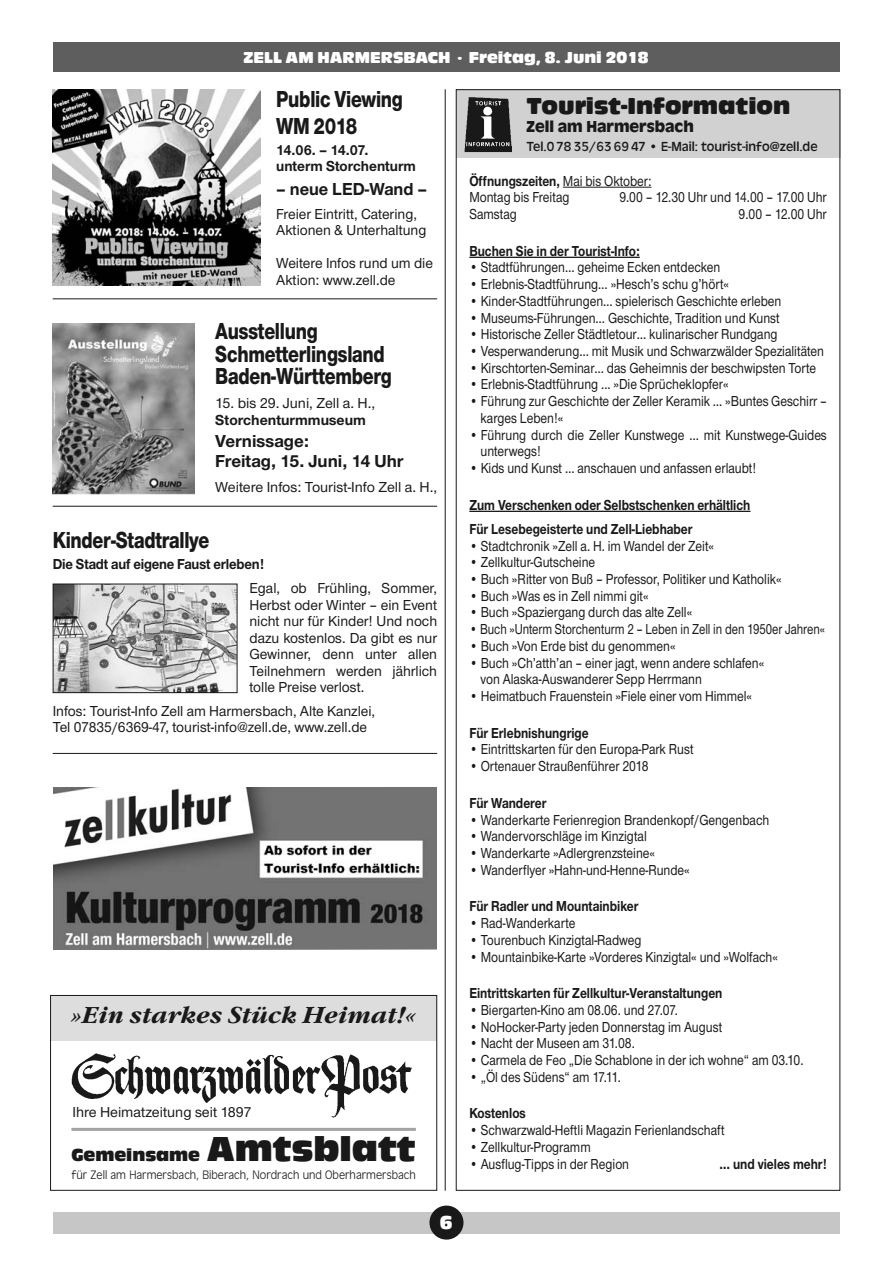
<style>
.page{position:relative;width:893px;height:1263px;background:#fff}
.page>*{position:absolute;margin:0;border:0;box-sizing:border-box;transform-origin:0 0}
.t1{font:800 24px/22.5px "Nimbus Sans Novus T";letter-spacing:-.015em;color:#191919;scale:.8 1}
.t2{font:italic 700 24px "Garamond Itc T";color:#191919;scale:1.04 1}
.t3{font:24px "Antique Olive T Compact Ro 1";color:#191919}
.t4{font:19.5px "Antique Olive T Compact Ro 1";color:#fff}
.t5{font:700 18px/19.5px "Nimbus Sans Novus T";color:#191919}
.t6{font:18px "Antique Olive T Compact";color:#191919}
.t7{font:16.5px "Antique Olive T Compact Ro 1";color:#fff}
.t8{font:700 16.5px "Antique Olive T";color:#191919}
.t9{font:500 15px/16.6px "Nimbus Sans Novus T";color:#191919;scale:.85 1}
.t10{font:500 15px/16.5px "Nimbus Sans Novus T";color:#191919}
.t11{font:700 15px/24.2px "Nimbus Sans Novus T";color:#191919;scale:.85 1}
.t12{font:500 15px "Nimbus Sans Novus T";color:#191919;scale:.8 1}
.t13{font:700 15px/16.5px "Nimbus Sans Novus T";color:#191919}
.t14{font:700 15px "Nimbus Sans Novus T";color:#191919;scale:.93 1}
.t15{font:13.65px "Antique Olive T";color:#191919}
.t16{font:300 12.75px "Antique Olive T";color:#191919}
.s1{font-weight:700}
.s2{font-size:36px}
</style>
<div class="page">
<div style="left:53px;top:1212px;width:786px;height:21px;background:#c6c6c6"></div>
<div style="left:429px;top:1205px;width:34px;height:34px;background:#191919;border-radius:50%"></div>
<div style="left:53px;top:43px;width:786px;height:29px;background:#5e5e5e"></div>
<hr style="left:445px;top:89px;width:1px;height:1102px;background:#191919">
<img style="left:53px;top:787px;width:384px;height:163px">
<hr style="left:53px;top:298px;width:384px;height:1px;background:#191919">
<img style="left:53px;top:89px;width:208px;height:197px">
<hr style="left:53px;top:753px;width:384px;height:1px;background:#191919">
<img style="left:55px;top:586px;width:180px;height:105px">
<div style="left:53px;top:584px;width:184px;height:109px;border:1px solid #191919"></div>
<hr style="left:53px;top:506px;width:384px;height:1px;background:#191919">
<img style="left:53px;top:323px;width:141px;height:172px">
<img style="left:71px;top:1053px;width:341px;height:65px">
<div style="left:50px;top:995px;width:387px;height:46px;background:#ddd"></div>
<hr style="left:71px;top:1128px;width:345px;height:3px;background:#a3a3a3">
<div style="left:50px;top:995px;width:387px;height:196px;border:1px solid #191919"></div>
<div style="left:456px;top:89px;width:384px;height:69px;background:#d1d1d1"></div>
<img style="left:464px;top:97px;width:48px;height:56px">
<hr style="left:563px;top:187px;width:88px;height:1px;background:#191919">
<hr style="left:469px;top:257px;width:171px;height:1px;background:#191919">
<hr style="left:469px;top:511px;width:281px;height:1px;background:#191919">
<p class="t7" style="left:243px;top:48px;width:407px">ZELL AM HARMERSBACH · Freitag, 8. Juni 2018</p>
<h1 class="t1" style="left:276px;top:85px;width:160px;line-height:26.7px">Public Viewing<br>WM 2018</h1>
<p class="t13" style="left:276px;top:141px;width:141px">14.06. – 14.07. unterm Storchenturm</p>
<p class="t5" style="left:276px;top:179px;width:153px">– neue LED-Wand –</p>
<p class="t10" style="left:276px;top:205px;width:152px">Freier Eintritt, Catering,<br>Aktionen &amp; Unterhaltung</p>
<p class="t10" style="left:276px;top:255px;width:158px">Weitere Infos rund um die<br>Aktion: www.zell.de</p>
<h1 class="t3" style="left:526px;top:92px;width:265px">Tourist-Information</h1>
<p class="t8" style="left:526px;top:117px;width:169px">Zell am Harmersbach</p>
<p class="t15" style="left:526px;top:139px;width:293px">Tel.0 78 35/63 69 47 • E-Mail: tourist-info@zell.de</p>
<p class="t9" style="left:469px;top:172px;width:216px"><span class="s1">Öffnungszeiten,</span> Mai bis Oktober:<br>Montag bis Freitag</p>
<p class="t9" style="left:619px;top:189px;width:245px">9.00 – 12.30 Uhr und 14.00 – 17.00 Uhr</p>
<p class="t9" style="left:469px;top:205px;width:58px">Samstag</p>
<p class="t9" style="left:739px;top:205px;width:105px">9.00 – 12.00 Uhr</p>
<p class="t11" style="left:469px;top:238px;width:202px">Buchen Sie in der Tourist-Info:</p>
<p class="t9" style="left:469px;top:259px;width:297px">• Stadtführungen… geheime Ecken entdecken</p>
<p class="t9" style="left:469px;top:275px;width:307px">• Erlebnis-Stadtführung… »Hesch’s schu g’hört«</p>
<p class="t9" style="left:469px;top:292px;width:369px">• Kinder-Stadtführungen… spielerisch Geschichte erleben</p>
<p class="t9" style="left:469px;top:309px;width:367px">• Museums-Führungen… Geschichte, Tradition und Kunst</p>
<p class="t9" style="left:469px;top:326px;width:364px">• Historische Zeller Städtletour… kulinarischer Rundgang</p>
<p class="t9" style="left:469px;top:342px;width:419px">• Vesperw anderung… mit Musik und Schwarzwälder Spezialitäten</p>
<p class="t9" style="left:469px;top:359px;width:410px">• Kirschtorten-Seminar… das Geheimnis der beschwipsten Torte</p>
<p class="t9" style="left:469px;top:376px;width:306px">• Erlebnis-Stadtführung ... »Die Sprücheklopfer«</p>
<p class="t9" style="left:481px;top:393px;width:409px;text-indent:-11px">• Führung zur Geschichte der Zeller Keramik … »Buntes Geschirr – karges Leben!«</p>
<p class="t9" style="left:481px;top:426px;width:409px;text-indent:-11px">• Führung durch die Zeller Kunstwege … mit Kunstwege-Guides unterwegs!</p>
<p class="t9" style="left:469px;top:459px;width:339px">• Kids und Kunst … anschauen und anfassen erlaubt!</p>
<p class="t11" style="left:469px;top:492px;width:332px">Zum Verschenken oder Selbstschenken erhältlich<br>Für Lesebegeisterte und Zell-Liebhaber</p>
<p class="t9" style="left:469px;top:537px;width:289px">• Stadtchronik »Zell a. H. im Wandel der Zeit«</p>
<p class="t9" style="left:469px;top:554px;width:150px">• Zellkultur-Gutscheine</p>
<p class="t9" style="left:469px;top:570px;width:369px">• Buch »Ritter von Buß – Professor, Politiker und Katholik«</p>
<p class="t9" style="left:469px;top:587px;width:212px">• Buch »Was es in Zell nimmi git«</p>
<p class="t9" style="left:469px;top:604px;width:264px">• Buch »Spaziergang durch das alte Zell«</p>
<p class="t12" style="left:469px;top:620px;width:446px">• Buch »Unterm Storchenturm 2 – Leben in Zell in den 1950er Jahren«</p>
<p class="t9" style="left:469px;top:637px;width:244px">• Buch »Von Erde bist du genommen«</p>
<p class="t9" style="left:481px;top:654px;width:335px;text-indent:-11px">• Buch »Ch’atth’an – einer jagt, wenn andere schlafen« von Alaska-Auswanderer Sepp Herrmann</p>
<p class="t9" style="left:469px;top:687px;width:334px">• Heimatbuch Frauenstein »Fiele einer vom Himmel«</p>
<p class="t11" style="left:469px;top:720px;width:142px">Für Erlebnishungrige</p>
<p class="t9" style="left:469px;top:741px;width:265px">• Eintrittskarten für den Europa-Park Rust</p>
<p class="t9" style="left:469px;top:757px;width:212px">• Ortenauer Straußenführer 2018</p>
<p class="t11" style="left:469px;top:790px;width:92px">Für Wanderer</p>
<p class="t9" style="left:469px;top:811px;width:354px">• Wanderkarte Ferienregion Brandenkopf/Gengenbach</p>
<p class="t9" style="left:469px;top:828px;width:210px">• Wandervorschläge im Kinzigtal</p>
<p class="t9" style="left:469px;top:844px;width:220px">• Wanderkarte »Adlergrenzsteine«</p>
<p class="t9" style="left:469px;top:861px;width:261px">• Wanderflyer »Hahn-und-Henne-Runde«</p>
<p class="t11" style="left:469px;top:894px;width:200px">Für Radler und Mountainbiker</p>
<p class="t9" style="left:469px;top:914px;width:126px">• Rad-Wanderkarte</p>
<p class="t9" style="left:469px;top:931px;width:204px">• Tourenbuch Kinzigtal-Radweg</p>
<p class="t9" style="left:469px;top:948px;width:365px">• Mountainbike-Karte »Vorderes Kinzigtal« und »Wolfach«</p>
<p class="t11" style="left:469px;top:981px;width:299px">Eintrittskarten für Zellkultur-Veranstaltungen</p>
<p class="t9" style="left:469px;top:1001px;width:247px">• Biergarten-Kino am 08.06. und 27.07.</p>
<p class="t9" style="left:469px;top:1018px;width:299px">• NoHocker-Party jeden Donnerstag im August</p>
<p class="t9" style="left:469px;top:1035px;width:196px">• Nacht der Museen am 31.08.</p>
<p class="t9" style="left:469px;top:1051px;width:395px">• Carmela de Feo „Die Schablone in der ich wohne“ am 03.10.</p>
<p class="t9" style="left:469px;top:1068px;width:180px">• „Öl des Südens“ am 17.11.</p>
<p class="t11" style="left:469px;top:1101px;width:68px">Kostenlos</p>
<p class="t9" style="left:469px;top:1121px;width:302px">• Schwarzwald-Heftli Magazin Ferienlandschaft</p>
<p class="t9" style="left:469px;top:1138px;width:144px">• Zellkultur-Programm</p>
<p class="t9" style="left:469px;top:1155px;width:190px">• Ausflug-Tipps in der Region</p>
<p class="t11" style="left:720px;top:1151px;width:128px">… und vieles mehr!</p>
<h1 class="t1" style="left:215px;top:320px;width:222px">Ausstellung<br>Schmetterlingsland<br>Baden-Württemberg</h1>
<p class="t10" style="left:215px;top:395px;width:161px">15. bis 29. Juni, Zell a. H.,</p>
<p class="t13" style="left:215px;top:411px;width:152px">Storchenturmmuseum</p>
<p class="t5" style="left:215px;top:431px;width:190px">Vernissage:<br>Freitag, 15. Juni, 14 Uhr</p>
<p class="t10" style="left:215px;top:479px;width:223px">Weitere Infos: Tourist-Info Zell a. H.,</p>
<h1 class="t1" style="left:53px;top:528px;width:197px">Kinder-Stadtrallye</h1>
<p class="t14" style="left:53px;top:555px;width:229px">Die Stadt auf eigene Faust erleben!</p>
<p class="t10" style="left:249px;top:580px;width:189px;text-align:justify">Egal, ob Frühling, Sommer, Herbst oder Winter – ein Event nicht nur für Kinder! Und noch dazu kostenlos. Da gibt es nur Gewinner, denn unter allen Teilnehmern werden jährlich tolle Preise verlost.</p>
<p class="t10" style="left:53px;top:702px;width:324px">Infos: Tourist-Info Zell am Harmersbach, Alte Kanzlei,<br>Tel 07835/6369-47, tourist-info@zell.de, www.zell.de</p>
<h1 class="t2" style="left:71px;top:1001px;width:333px">»Ein starkes Stück Heimat!«</h1>
<p class="t10" style="left:72px;top:1103px;width:181px">Ihre Heimatzeitung seit 1897</p>
<p class="t6" style="left:71px;top:1145px;width:346px">Gemeinsame <span class="s2">Amtsblatt</span></p>
<p class="t16" style="left:71px;top:1167px;width:346px">für Zell am Harmersbach, Biberach, Nordrach und Oberharmersbach</p>
<h2 class="t4" style="left:440px;top:1211px;width:14px">6</h2>
</div>
